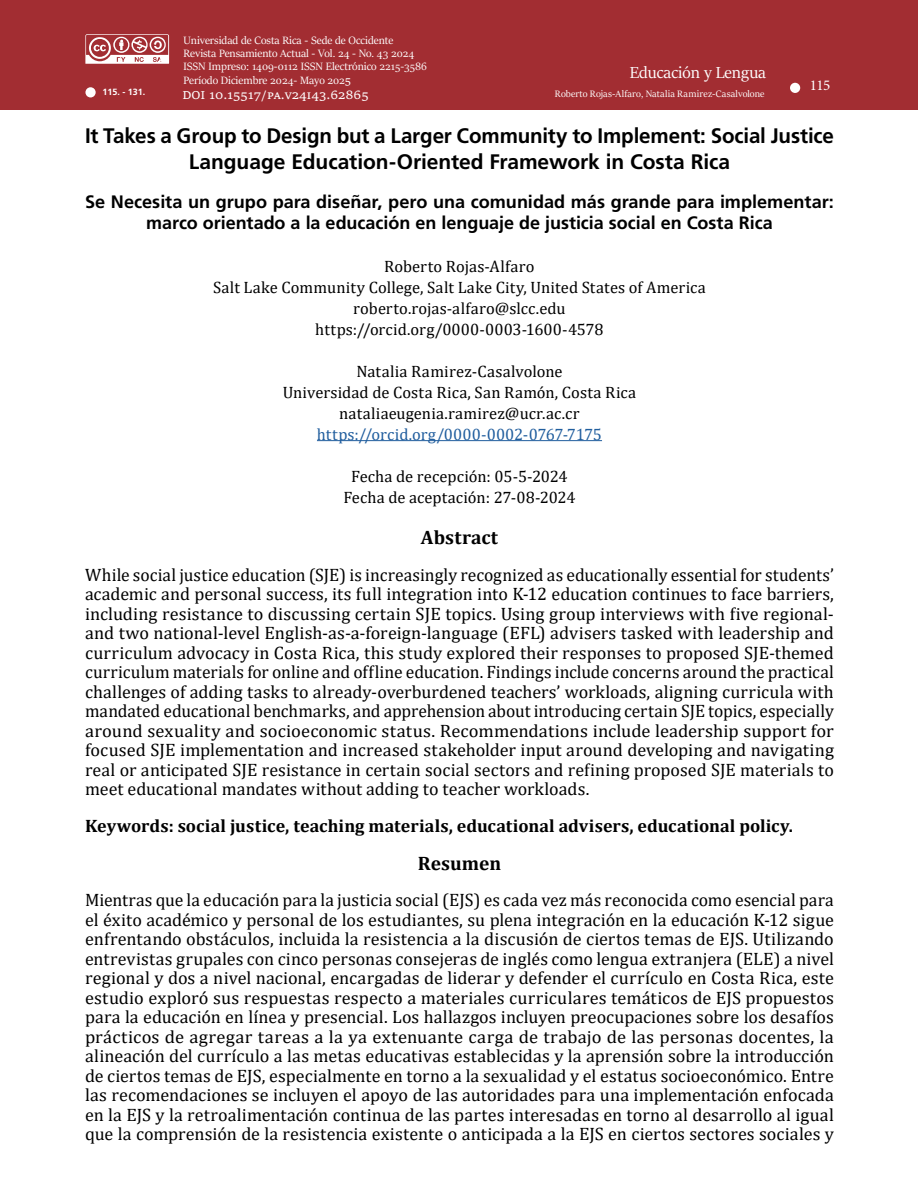
<style>
.page{position:relative;width:918px;height:1188px;background:#fff}
.page>*{position:absolute;margin:0;border:0;box-sizing:border-box;transform-origin:0 0}
.t1{font:700 21px/25.2px "Frutiger LT Std";letter-spacing:-.005em;color:#000;text-align:center}
.t2{font:700 19.5px "Cambria";letter-spacing:.005em;color:#000}
.t3{font:18px/19.5px "Cambria";letter-spacing:.005em;color:#000;text-align:justify}
.t4{font:700 18px/21.6px "Frutiger LT Std";color:#000;text-align:center}
.t5{font:700 18px "Cambria";letter-spacing:.005em;color:#000}
.t6{font:18px "Sitka Text";color:#fff}
.t7{font:16.5px/21px "Cambria";letter-spacing:.005em;color:#000;text-align:center}
.t8{font:16.5px "Cambria";color:#215e9e}
.t9{font:15px "Minion Pro";color:#fff}
.t10{font:12px/13.2px "Sitka Text";color:#fff}
.t11{font:10.5px "Sitka Text";letter-spacing:.015em;color:#fff}
.t12{font:700 9px "Frutiger LT Std";color:#fff}
.s1{font-size:10.5px}
</style>
<div class="page">
<div style="left:0;top:0;width:918px;height:109px;background:#a22d32"></div>
<hr style="left:317px;top:440px;width:285px;height:1px;background:#215e9e">
<svg style="left:85px;top:34px;width:84px;height:30px"></svg>
<div style="left:790px;top:83px;width:10px;height:10px;background:#fff;border-radius:50%"></div>
<div style="left:85px;top:87px;width:11px;height:10px;background:#fff;border-radius:50%"></div>
<p class="t10" style="left:183px;top:33px;width:245px">Universidad de Costa Rica - Sede de Occidente Revista Pensamiento Actual - Vol. 24 - No. 43 2024<br>ISSN Impreso: 1409-0112 ISSN Electrónico 2215-3586<br>Período Diciembre 2024- Mayo 202<span class="s1">5</span></p>
<p class="t6" style="left:630px;top:59px;width:138px">Educación y Lengua</p>
<p class="t12" style="left:102px;top:87px;width:45px">115. - 131.</p>
<p class="t10" style="left:182px;top:88px;width:188px">DOI 10.15517/pa.v24i43.62865</p>
<p class="t11" style="left:555px;top:86px;width:211px">Roberto Rojas-Alfaro, Natalia Ramirez-Casalvolone</p>
<p class="t9" style="left:810px;top:75px;width:22px">115</p>
<p class="t1" style="left:85px;top:124px;width:750px">It Takes a Group to Design but a Larger Community to Implement: Social Justice<br>Language Education-Oriented Framework in Costa Rica</p>
<p class="t4" style="left:85px;top:191px;width:750px">Se Necesita un grupo para diseñar, pero una comunidad más grande para implementar: marco orientado a la educación en lenguaje de justicia social en Costa Rica</p>
<p class="t7" style="left:213px;top:255px;width:494px">Roberto Rojas-Alfaro<br>Salt Lake Community College, Salt Lake City, United States of America roberto.rojas-alfaro@slcc.edu https://orcid.org/0000-0003-1600-4578</p>
<p class="t7" style="left:283px;top:360px;width:355px">Natalia Ramirez-Casalvolone<br>Universidad de Costa Rica, San Ramón, Costa Rica nataliaeugenia.ramirez@ucr.ac.cr</p>
<p class="t8" style="left:317px;top:424px;width:287px">https://orcid.org/0000-0002-0767-7175</p>
<p class="t7" style="left:343px;top:466px;width:234px">Fecha de recepción: 05-5-2024<br>Fecha de aceptación: 27-08-2024</p>
<p class="t2" style="left:421px;top:524px;width:79px">Abstract</p>
<p class="t3" style="left:85px;top:565px;width:750px">While social justice education (SJE) is increasingly recognized as educationally essential for students’ academic and personal success, its full integration into K-12 education continues to face barriers, including resistance to discussing certain SJE topics. Using group interviews with five regional&shy;and two national-level English-as-a-foreign-language (EFL) advisers tasked with leadership and curriculum advocacy in Costa Rica, this study explored their responses to proposed SJE-themed curriculum materials for online and offline education. Findings include concerns around the practical challenges of adding tasks to already-overburdened teachers’ workloads, aligning curricula with mandated educational benchmarks, and apprehension about introducing certain SJE topics, especially around sexuality and socioeconomic status. Recommendations include leadership support for focused SJE implementation and increased stakeholder input around developing and navigating real or anticipated SJE resistance in certain social sectors and refining proposed SJE materials to meet educational mandates without adding to teacher workloads.</p>
<p class="t5" style="left:85px;top:813px;width:709px">Keywords: social justice, teaching materials, educational advisers, educational policy.</p>
<p class="t2" style="left:418px;top:849px;width:85px">Resumen</p>
<p class="t3" style="left:85px;top:890px;width:751px">Mientras que la educación para la justicia social (EJS) es cada vez más reconocida como esencial para el éxito académico y personal de los estudiantes, su plena integración en la educación K-12 sigue enfrentando obstáculos, incluida la resistencia a la discusión de ciertos temas de EJS. Utilizando entrevistas grupales con cinco personas consejeras de inglés como lengua extranjera (ELE) a nivel regional y dos a nivel nacional, encargadas de liderar y defender el currículo en Costa Rica, este estudio exploró sus respuestas respecto a materiales curriculares temáticos de EJS propuestos para la educación en línea y presencial. Los hallazgos incluyen preocupaciones sobre los desafíos prácticos de agregar tareas a la ya extenuante carga de trabajo de las personas docentes, la alineación del currículo a las metas educativas establecidas y la aprensión sobre la introducción de ciertos temas de EJS, especialmente en torno a la sexualidad y el estatus socioeconómico. Entre las recomendaciones se incluyen el apoyo de las autoridades para una implementación enfocada en la EJS y la retroalimentación continua de las partes interesadas en torno al desarrollo al igual que la comprensión de la resistencia existente o anticipada a la EJS en ciertos sectores sociales y</p>
</div>
